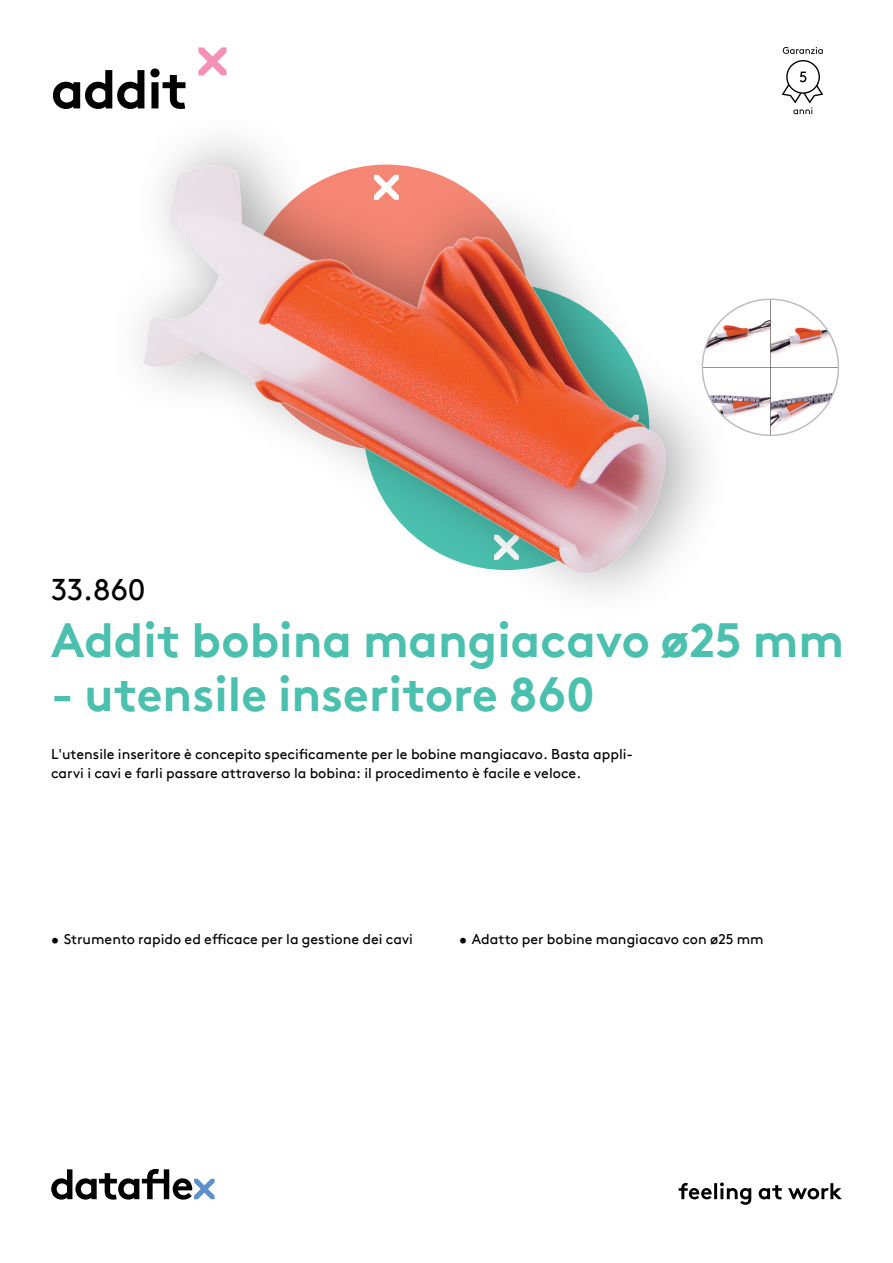
<style>
.page{position:relative;width:893px;height:1263px;background:#fff}
.page>*{position:absolute;margin:0;border:0;box-sizing:border-box;transform-origin:0 0}
.hoofdstuk{font:700 54px "Brown Pro TT";letter-spacing:-.02em;color:#000}
.productnaam{font:700 48px "Brown Pro TT";color:#4bc0af}
.productnummer{font:30px "Brown Pro TT";color:#000}
.omschrijving{font:14.25px/19.2px "Brown Pro TT";color:#000}
</style>
<div class="page">
<svg style="left:51px;top:1169px;width:164px;height:30px"></svg>
<svg style="left:679px;top:1182px;width:163px;height:23px"></svg>
<svg style="left:198px;top:47px;width:28px;height:28px"></svg>
<img style="left:702px;top:299px;width:136px;height:136px;border-radius:68px">
<div style="left:105px;top:108px;width:630px;height:517px;background:#fff"></div>
<img style="left:139px;top:142px;width:551px;height:452px">
<svg style="left:783px;top:47px;width:40px;height:7px"></svg>
<svg style="left:782px;top:60px;width:41px;height:54px"></svg>
<p class="hoofdstuk" style="left:51px;top:46px;width:139px">addit</p>
<p class="productnummer" style="left:51px;top:566px;width:96px">33.860</p>
<p class="productnaam" style="left:51px;top:601px;width:795px">Addit bobina mangiacavo ø25 mm</p>
<p class="productnaam" style="left:51px;top:655px;width:545px">- utensile inseritore 860</p>
<p class="omschrijving" style="left:51px;top:743px;width:584px">L'utensile inseritore è concepito specificamente per le bobine mangiacavo. Basta appli&shy;carvi i cavi e farli passare attraverso la bobina: il procedimento è facile e veloce.</p>
<p class="omschrijving" style="left:51px;top:928px;width:363px">• Strumento rapido ed efficace per la gestione dei cavi</p>
<p class="omschrijving" style="left:459px;top:928px;width:306px">• Adatto per bobine mangiacavo con ø25 mm</p>
</div>
